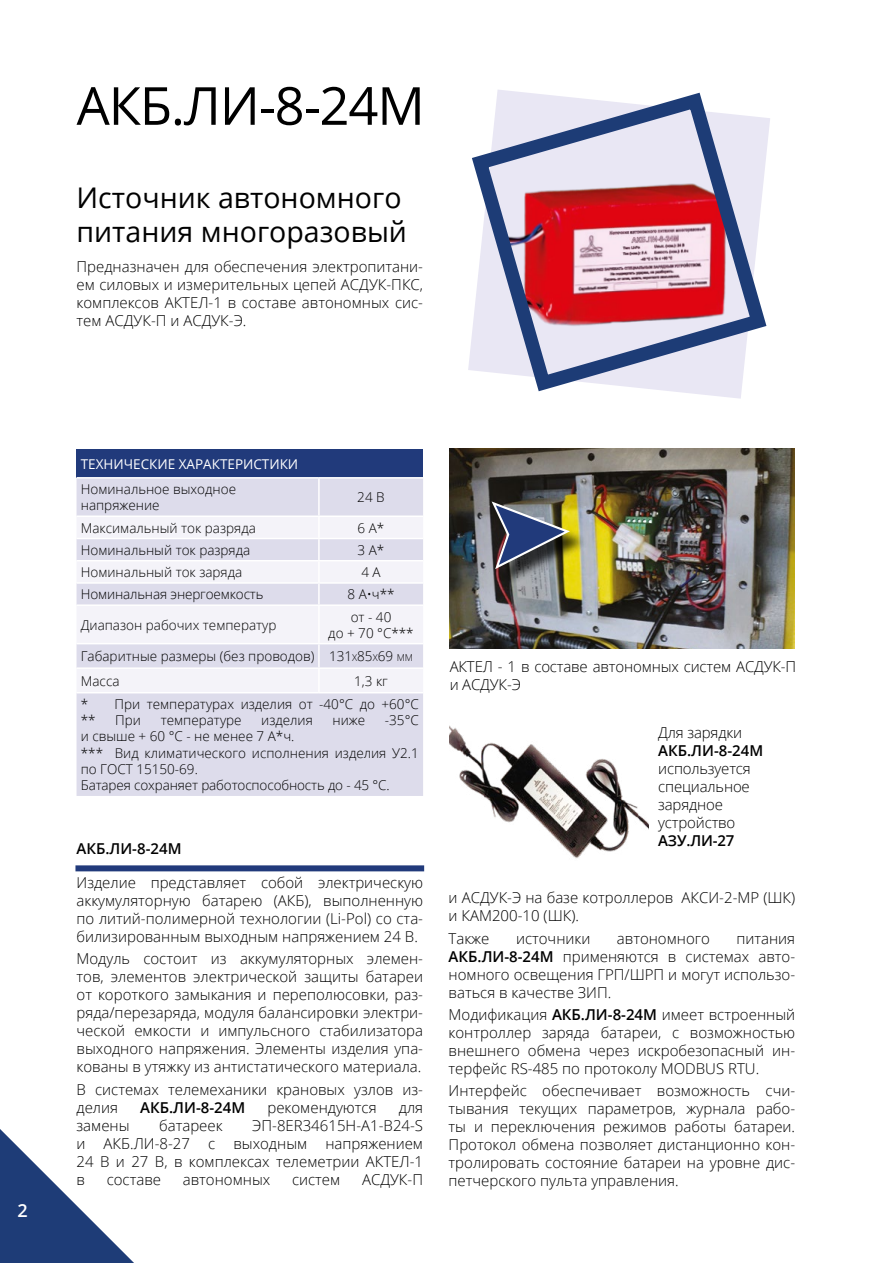
<style>
.page{position:relative;width:893px;height:1263px;background:#fff}
.page>*{position:absolute;margin:0;border:0;box-sizing:border-box;transform-origin:0 0}
.t1{font:52.5px "Open Sans";letter-spacing:-.02em;color:#000}
.t2{font:28.5px/34.2px "Open Sans";color:#000}
.t3{font:600 18px "Open Sans";color:#fff}
.t4{font:300 15px/18px "Open Sans";color:#000;text-align:justify}
.t5{font:600 15px "Open Sans";color:#000}
.t6{font:300 13.5px/16.2px "Open Sans";color:#000}
.t7{font:13.5px "Open Sans";color:#fff}
.s1{font-style:inherit}
.s2{font-size:9.45px}
.s3{font-weight:600}
</style>
<div class="page">
<svg style="left:0;top:1129px;width:134px;height:134px"></svg>
<div style="left:75px;top:865px;width:349px;height:6px;background:#213a7b"></div>
<img style="left:450px;top:449px;width:344px;height:200px">
<img style="left:450px;top:726px;width:199px;height:133px">
<div style="left:495px;top:504px;width:93px;height:83px;background:#000;opacity:.75"></div>
<img style="left:492px;top:501px;width:78px;height:68px">
<div style="left:77px;top:450px;width:346px;height:28px;background:#213a7b"></div>
<div style="left:77px;top:479px;width:346px;height:317px;background:#dddceb"></div>
<svg style="left:77px;top:517px;width:346px;height:175px;fill:#f4f3f9"></svg>
<hr style="left:77px;top:477px;width:242px;height:2px;background:#fff">
<hr style="left:319px;top:477px;width:104px;height:2px;background:#fff">
<hr style="left:318px;top:479px;width:2px;height:36px;background:#fff">
<hr style="left:77px;top:515px;width:242px;height:2px;background:#fff">
<hr style="left:319px;top:515px;width:104px;height:2px;background:#fff">
<hr style="left:318px;top:517px;width:2px;height:21px;background:#fff">
<hr style="left:77px;top:538px;width:242px;height:1px;background:#fff">
<hr style="left:319px;top:538px;width:104px;height:1px;background:#fff">
<hr style="left:318px;top:539px;width:2px;height:21px;background:#fff">
<hr style="left:77px;top:560px;width:242px;height:1px;background:#fff">
<hr style="left:319px;top:560px;width:104px;height:1px;background:#fff">
<hr style="left:318px;top:561px;width:2px;height:21px;background:#fff">
<hr style="left:77px;top:582px;width:242px;height:2px;background:#fff">
<hr style="left:319px;top:582px;width:104px;height:2px;background:#fff">
<hr style="left:318px;top:584px;width:2px;height:20px;background:#fff">
<hr style="left:77px;top:604px;width:242px;height:2px;background:#fff">
<hr style="left:319px;top:604px;width:104px;height:2px;background:#fff">
<hr style="left:318px;top:606px;width:2px;height:37px;background:#fff">
<hr style="left:77px;top:643px;width:242px;height:1px;background:#fff">
<hr style="left:319px;top:643px;width:104px;height:1px;background:#fff">
<hr style="left:318px;top:644px;width:2px;height:23px;background:#fff">
<hr style="left:77px;top:667px;width:242px;height:2px;background:#fff">
<hr style="left:319px;top:667px;width:104px;height:2px;background:#fff">
<hr style="left:318px;top:669px;width:2px;height:23px;background:#fff">
<hr style="left:77px;top:692px;width:242px;height:1px;background:#fff">
<hr style="left:319px;top:692px;width:104px;height:1px;background:#fff">
<svg style="left:468px;top:90px;width:302px;height:309px"></svg>
<h1 class="t1" style="left:77px;top:70px;width:350px">АКБ.ЛИ-8-24М</h1>
<h2 class="t2" style="left:77px;top:180px;width:332px">Источник автономного питания многоразовый</h2>
<p class="t4" style="left:77px;top:257px;width:348px">Предназначен для обеспечения электропитани&shy;ем силовых и измерительных цепей АСДУК-ПКС, комплексов АКТЕЛ-1 в составе автономных сис&shy;тем АСДУК-П и АСДУК-Э.</p>
<p class="t3" style="left:18px;top:1198px;width:12px">2</p>
<p class="t7" style="left:81px;top:455px;width:219px">ТЕХНИЧЕСКИЕ ХАРАКТЕРИСТИКИ</p>
<p class="t6" style="left:81px;top:481px;width:157px">Номинальное выходное напряжение</p>
<p class="t6" style="left:357px;top:489px;width:29px">24 В</p>
<p class="t6" style="left:81px;top:519px;width:177px">Максимальный ток разряда</p>
<p class="t6" style="left:358px;top:519px;width:28px">6 А*</p>
<p class="t6" style="left:81px;top:541px;width:171px">Номинальный ток разряда</p>
<p class="t6" style="left:358px;top:541px;width:28px">3 А*</p>
<p class="t6" style="left:81px;top:564px;width:163px">Номинальный ток заряда</p>
<p class="t6" style="left:361px;top:564px;width:21px">4 А</p>
<p class="t6" style="left:81px;top:586px;width:184px">Номинальная энергоемкость</p>
<p class="t6" style="left:347px;top:586px;width:49px">8 А•ч**</p>
<p class="t6" style="left:81px;top:616px;width:197px">Диапазон рабочих температур</p>
<p class="t6" style="left:328px;top:608px;width:87px;text-align:center">от - 40<br>до + 70 °С***</p>
<p class="t6" style="left:81px;top:643px;width:334px;line-height:24.6px">Габаритные размеры (без проводов) <span class="s1">131</span><span class="s2">х</span><span class="s1">85</span><span class="s2">х</span><span class="s1">69</span> <span class="s2">мм<br></span>Масса</p>
<p class="t6" style="left:81px;top:669px;width:340px;line-height:23.4px;text-indent:273px">1,3 кг<br>* При температурах изделия от -40°С до +60°С</p>
<p class="t6" style="left:81px;top:712px;width:16px">**</p>
<p class="t6" style="left:115px;top:712px;width:27px">При</p>
<p class="t6" style="left:161px;top:712px;width:82px">температуре</p>
<p class="t6" style="left:261px;top:712px;width:53px">изделия</p>
<p class="t6" style="left:333px;top:712px;width:34px">ниже</p>
<p class="t6" style="left:385px;top:712px;width:35px">-35°С</p>
<p class="t6" style="left:81px;top:728px;width:340px">и свыше + 60 °С - не менее 7 А*ч.<br>*** Вид климатического исполнения изделия У2.1 по ГОСТ 15150-69.<br>Батарея сохраняет работоспособность до - 45 °С.</p>
<p class="t5" style="left:77px;top:838px;width:106px">АКБ.ЛИ-8-24М</p>
<p class="t4" style="left:77px;top:873px;width:348px">Изделие представляет собой электрическую аккумуляторную батарею (АКБ), выполненную по литий-полимерной технологии (Li-Pol) со ста&shy;билизированным выходным напряжением 24 В.</p>
<p class="t4" style="left:77px;top:949px;width:348px">Модуль состоит из аккумуляторных элемен&shy;тов, элементов электрической защиты батареи от короткого замыкания и переполюсовки, раз&shy;ряда/перезаряда, модуля балансировки электри&shy;ческой емкости и импульсного стабилизатора выходного напряжения. Элементы изделия упа&shy;кованы в утяжку из антистатического материала.</p>
<p class="t4" style="left:77px;top:1080px;width:348px">В системах телемеханики крановых узлов из&shy;делия</p>
<p class="t5" style="left:140px;top:1097px;width:106px">АКБ.ЛИ-8-24М</p>
<p class="t4" style="left:267px;top:1098px;width:111px">рекомендуются</p>
<p class="t4" style="left:399px;top:1098px;width:26px">для</p>
<p class="t4" style="left:77px;top:1116px;width:55px">замены</p>
<p class="t4" style="left:159px;top:1116px;width:65px">батареек</p>
<p class="t4" style="left:77px;top:1116px;width:348px;text-indent:176px">ЭП-8ER34615H-A1-B24-S и АКБ.ЛИ-8-27 с выходным напряжением 24 В и 27 В, в комплексах телеметрии АКТЕЛ-1 в</p>
<p class="t4" style="left:107px;top:1170px;width:56px">составе</p>
<p class="t4" style="left:183px;top:1170px;width:89px">автономных</p>
<p class="t4" style="left:292px;top:1170px;width:50px">систем</p>
<p class="t4" style="left:362px;top:1170px;width:63px">АСДУК-П</p>
<p class="t4" style="left:450px;top:657px;width:348px">АКТЕЛ - 1 в составе автономных систем АСДУК-П и АСДУК-Э</p>
<p class="t4" style="left:658px;top:723px;width:85px">Для зарядки</p>
<p class="t5" style="left:658px;top:740px;width:106px">АКБ.ЛИ-8-24М</p>
<p class="t4" style="left:658px;top:759px;width:94px;text-align:left">используется специальное зарядное устройство</p>
<p class="t5" style="left:658px;top:830px;width:78px">АЗУ.ЛИ-27</p>
<p class="t4" style="left:449px;top:888px;width:348px">и АСДУК-Э на базе котроллеров АКСИ-2-МР (ШК) и КАМ200-10 (ШК).</p>
<p class="t4" style="left:449px;top:929px;width:42px">Также</p>
<p class="t4" style="left:516px;top:929px;width:76px">источники</p>
<p class="t4" style="left:617px;top:929px;width:95px">автономного</p>
<p class="t4" style="left:449px;top:929px;width:348px;text-indent:288px">питания <span class="s3">АКБ.ЛИ-8-24М</span> применяются в системах авто&shy;номного освещения ГРП/ШРП и могут использо&shy;ваться в качестве ЗИП.</p>
<p class="t4" style="left:449px;top:1005px;width:348px">Модификация <span class="s3">АКБ.ЛИ-8-24М</span> имеет встроенный контроллер заряда батареи, с возможностью внешнего обмена через искробезопасный ин&shy;терфейс RS-485 по протоколу MODBUS RTU.</p>
<p class="t4" style="left:449px;top:1081px;width:348px">Интерфейс обеспечивает возможность счи&shy;тывания текущих параметров, журнала рабо&shy;ты и переключения режимов работы батареи.<br>Протокол обмена позволяет дистанционно кон&shy;тролировать состояние батареи на уровне дис&shy;петчерского пульта управления.</p>
</div>
